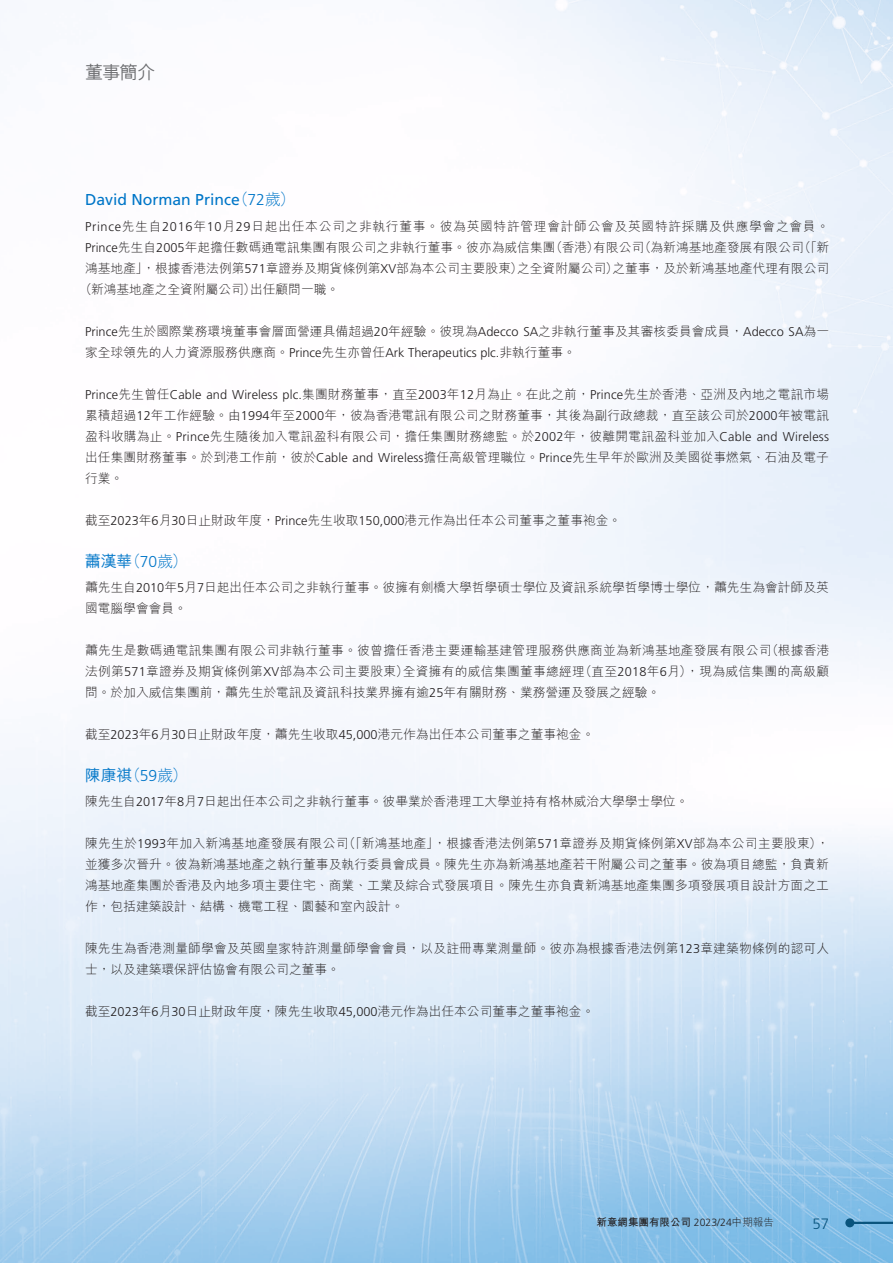
<style>
.page{position:relative;width:893px;height:1263px;background:#fff}
.page>*{position:absolute;margin:0;border:0;box-sizing:border-box;transform-origin:0 0}
.t1{font:500 18px "M Hei HK";color:#6c6d70}
.t2{font:15.75px "Frutiger LT Std";color:#0076c8}
.t3{font:500 15.75px "M Hei HK";color:#0076c8}
.t4{font:300 15px "Frutiger LT Std";color:#0a547d}
.t5{font:300 12.75px/21px "M Hei HK";color:#231f20}
.t6{font:300 12.75px "M Hei HK";letter-spacing:.055em;color:#231f20}
.t7{font:700 10.5px "M Hei HK";color:#231f20}
.s1{font-family:"M Hei HK";font-weight:300}
.s2{font-weight:300}
.s3{font-family:"Frutiger LT Std"}
.s4{font-family:"Frutiger LT Std";font-weight:300}
</style>
<div class="page">
<img style="left:0;top:0;width:893px;height:1263px">
<hr style="left:850px;top:1222px;width:43px;height:2px;background:#0a547d">
<div style="left:845px;top:1218px;width:9px;height:9px;background:#0a547d;border-radius:50%"></div>
<h1 class="t1" style="left:85px;top:59px;width:72px">董事簡介</h1>
<p class="t2" style="left:85px;top:191px;width:211px">David Norman Prince<span class="s1">（</span><span class="s2">72</span><span class="s1">歲）</span></p>
<p class="t6" style="left:85px;top:217px;width:746px"><span class="s3">Prince</span>先生自<span class="s3">2016</span>年<span class="s3">10</span>月<span class="s3">29</span>日起出任本公司之非執行董事。彼為英國特許管理會計師公會及英國特許採購及供應學會之會員。</p>
<p class="t5" style="left:85px;top:236px;width:745px"><span class="s3">Prince</span>先生自<span class="s3">2005</span>年起擔任數碼通電訊集團有限公司之非執行董事。彼亦為威信集團（香港）有限公司（為新鴻基地產發展有限公司（「新</p>
<p class="t5" style="left:85px;top:257px;width:746px">鴻基地產」，根據香港法例第<span class="s3">571</span>章證券及期貨條例第<span class="s3">XV</span>部為本公司主要股東）之全資附屬公司）之董事，及於新鴻基地產代理有限公司</p>
<p class="t5" style="left:79px;top:278px;width:261px">（新鴻基地產之全資附屬公司）出任顧問一職。</p>
<p class="t5" style="left:85px;top:320px;width:746px"><span class="s3">Prince</span>先生於國際業務環境董事會層面營運具備超過<span class="s3">20</span>年經驗。彼現為<span class="s3">Adecco SA</span>之非執行董事及其審核委員會成員，<span class="s3">Adecco SA</span>為一家全球領先的人力資源服務供應商。<span class="s3">Prince</span>先生亦曾任<span class="s3">Ark Therapeutics plc.</span>非執行董事。</p>
<p class="t5" style="left:85px;top:383px;width:746px;text-align:justify"><span class="s3">Prince</span>先生曾任<span class="s3">Cable and Wireless plc.</span>集團財務董事，直至<span class="s3">2003</span>年<span class="s3">12</span>月為止。在此之前，<span class="s3">Prince</span>先生於香港、亞洲及內地之電訊市場累積超過<span class="s3">12</span>年工作經驗。由<span class="s3">1994</span>年至<span class="s3">2000</span>年，彼為香港電訊有限公司之財務董事，其後為副行政總裁，直至該公司於<span class="s3">2000</span>年被電訊盈科收購為止。<span class="s3">Prince</span>先生隨後加入電訊盈科有限公司，擔任集團財務總監。於<span class="s3">2002</span>年，彼離開電訊盈科並加入<span class="s3">Cable and Wireless</span>出任集團財務董事。於到港工作前，彼於<span class="s3">Cable and Wireless</span>擔任高級管理職位。<span class="s3">Prince</span>先生早年於歐洲及美國從事燃氣、石油及電子行業。</p>
<p class="t5" style="left:85px;top:509px;width:538px">截至<span class="s3">2023</span>年<span class="s3">6</span>月<span class="s3">30</span>日止財政年度，<span class="s3">Prince</span>先生收取<span class="s3">150,000</span>港元作為出任本公司董事之董事袍金。</p>
<p class="t3" style="left:85px;top:549px;width:104px">蕭漢華<span class="s2">（</span><span class="s4">70</span><span class="s2">歲）</span></p>
<p class="t5" style="left:85px;top:576px;width:745px">蕭先生自<span class="s3">2010</span>年<span class="s3">5</span>月<span class="s3">7</span>日起出任本公司之非執行董事。彼擁有劍橋大學哲學碩士學位及資訊系統學哲學博士學位，蕭先生為會計師及英國電腦學會會員。</p>
<p class="t5" style="left:85px;top:639px;width:746px;text-align:justify">蕭先生是數碼通電訊集團有限公司非執行董事。彼曾擔任香港主要運輸基建管理服務供應商並為新鴻基地產發展有限公司（根據香港法例第<span class="s3">571</span>章證券及期貨條例第<span class="s3">XV</span>部為本公司主要股東）全資擁有的威信集團董事總經理（直至<span class="s3">2018</span>年<span class="s3">6</span>月），現為威信集團的高級顧問。於加入威信集團前，蕭先生於電訊及資訊科技業界擁有逾<span class="s3">25</span>年有關財務、業務營運及發展之經驗。</p>
<p class="t5" style="left:85px;top:723px;width:511px">截至<span class="s3">2023</span>年<span class="s3">6</span>月<span class="s3">30</span>日止財政年度，蕭先生收取<span class="s3">45,000</span>港元作為出任本公司董事之董事袍金。</p>
<p class="t3" style="left:85px;top:764px;width:104px">陳康祺<span class="s2">（</span><span class="s4">59</span><span class="s2">歲）</span></p>
<p class="t5" style="left:85px;top:790px;width:605px">陳先生自<span class="s3">2017</span>年<span class="s3">8</span>月<span class="s3">7</span>日起出任本公司之非執行董事。彼畢業於香港理工大學並持有格林威治大學學士學位。</p>
<p class="t5" style="left:85px;top:832px;width:745px;text-align:justify">陳先生於<span class="s3">1993</span>年加入新鴻基地產發展有限公司（「新鴻基地產」，根據香港法例第<span class="s3">571</span>章證券及期貨條例第<span class="s3">XV</span>部為本公司主要股東），並獲多次晉升。彼為新鴻基地產之執行董事及執行委員會成員。陳先生亦為新鴻基地產若干附屬公司之董事。彼為項目總監，負責新鴻基地產集團於香港及內地多項主要住宅、商業、工業及綜合式發展項目。陳先生亦負責新鴻基地產集團多項發展項目設計方面之工作，包括建築設計、結構、機電工程、園藝和室內設計。</p>
<p class="t5" style="left:85px;top:937px;width:746px">陳先生為香港測量師學會及英國皇家特許測量師學會會員，以及註冊專業測量師。彼亦為根據香港法例第<span class="s3">123</span>章建築物條例的認可人士，以及建築環保評估協會有限公司之董事。</p>
<p class="t5" style="left:85px;top:1000px;width:511px">截至<span class="s3">2023</span>年<span class="s3">6</span>月<span class="s3">30</span>日止財政年度，陳先生收取<span class="s3">45,000</span>港元作為出任本公司董事之董事袍金。</p>
<p class="t7" style="left:596px;top:1214px;width:179px">新意網集團有限公司 <span class="s4">2023/24</span><span class="s2">中期報告</span></p>
<p class="t4" style="left:812px;top:1215px;width:18px">57</p>
</div>
